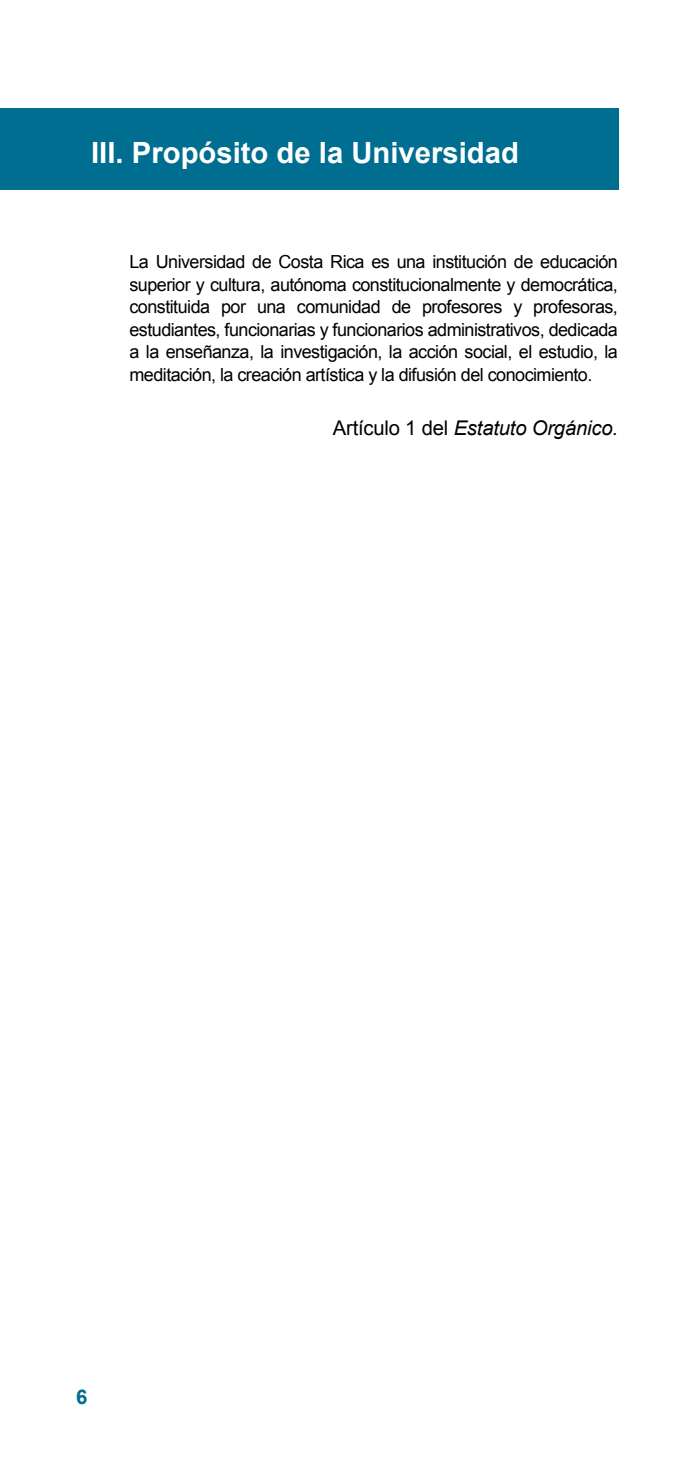
<style>
.page{position:relative;width:689px;height:1458px;background:#fff}
.page>*{position:absolute;margin:0;border:0;box-sizing:border-box;transform-origin:0 0}
.t1{font:700 29.25px "Arial";color:#fff}
.t2{font:italic 20.25px "Arial";letter-spacing:-.01em;color:#000}
.t3{font:700 20.25px "Arial";color:#006e90}
.t4{font:18px/22.5px "Arial";letter-spacing:-.03em;color:#000;text-align:justify}
.s1{font-style:normal}
</style>
<div class="page">
<div style="left:0;top:108px;width:618px;height:81px;background:#006e90"></div>
<h1 class="t1" style="left:91px;top:133px;width:429px">III. Propósito de la Universidad</h1>
<p class="t4" style="left:129px;top:251px;width:490px">La Universidad de Costa Rica es una institución de educación superior y cultura, autónoma constitucionalmente y democrática, constituida por una comunidad de profesores y profesoras, estudiantes, funcionarias y funcionarios administrativos, dedicada a la enseñanza, la investigación, la acción social, el estudio, la meditación, la creación artística y la difusión del conocimiento.</p>
<p class="t2" style="left:333px;top:415px;width:287px"><span class="s1">Artículo 1 del</span> Estatuto Orgánico.</p>
<p class="t3" style="left:76px;top:1384px;width:13px">6</p>
</div>
